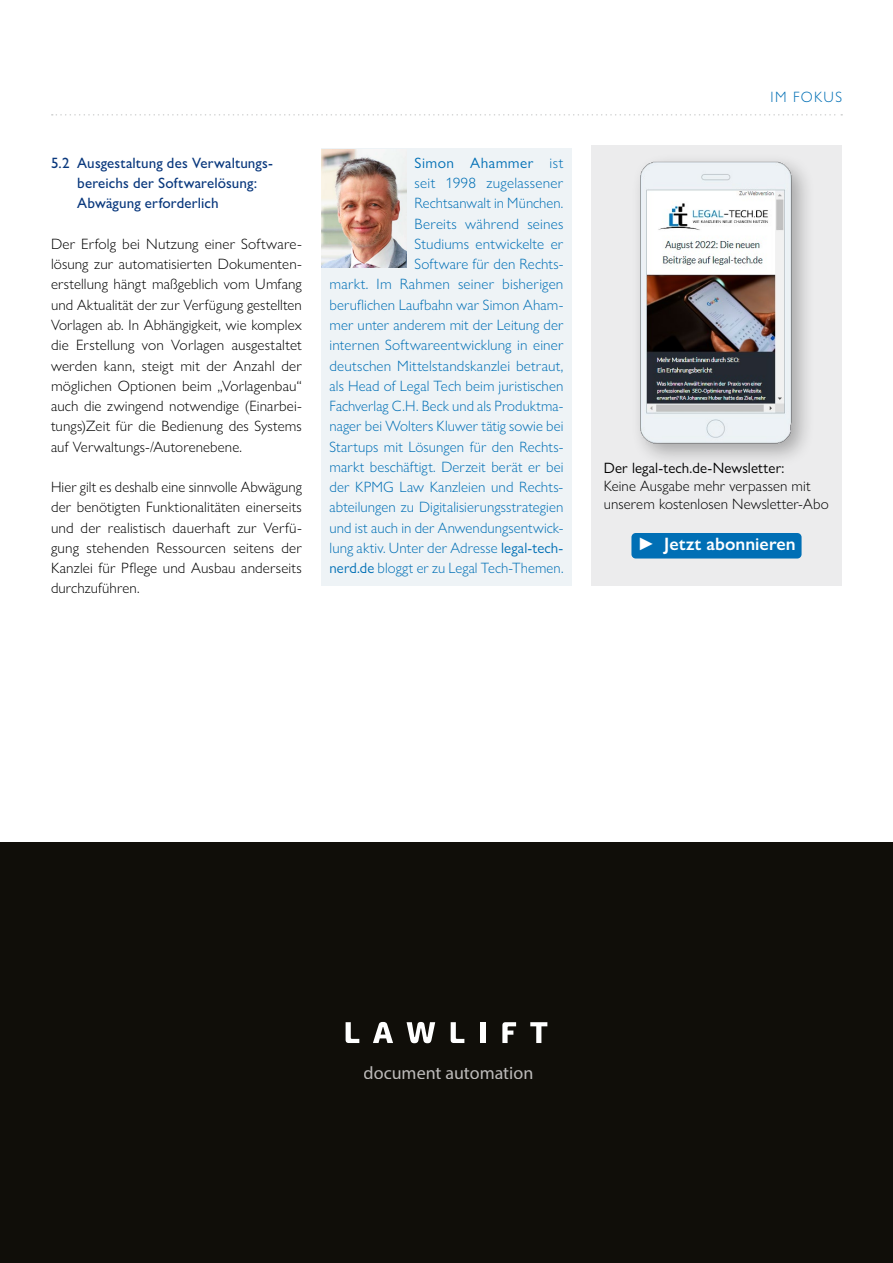
<style>
.page{position:relative;width:893px;height:1263px;background:#fff}
.page>*{position:absolute;margin:0;border:0;box-sizing:border-box;transform-origin:0 0}
.t1{font:18px "Myriad Pro";color:#bdbbba}
.t2{font:600 18px "Gill Sans Nova";letter-spacing:.005em;color:#fff}
.t3{font:300 15px/20.2px "Gill Sans Nova";letter-spacing:.01em;color:#000;text-align:justify}
.t4{font:300 15px/20.2px "Gill Sans Nova";letter-spacing:.01em;color:#006fb5;text-align:right}
.t5{font:500 15px/20.2px "Gill Sans Nova";letter-spacing:.01em;color:#09387d}
.t6{font:15px "Gill Sans Nova";letter-spacing:.005em;color:#000}
.s1{font-weight:400}
</style>
<div class="page">
<svg style="left:52px;top:114px;width:790px;height:2px"></svg>
<div style="left:0;top:842px;width:893px;height:421px;background:#100e09"></div>
<svg style="left:346px;top:1022px;width:13px;height:21px"></svg>
<svg style="left:373px;top:1022px;width:20px;height:21px"></svg>
<svg style="left:407px;top:1022px;width:28px;height:21px"></svg>
<svg style="left:451px;top:1022px;width:13px;height:21px"></svg>
<div style="left:480px;top:1022px;width:5px;height:21px;background:#fff"></div>
<svg style="left:502px;top:1022px;width:14px;height:21px"></svg>
<svg style="left:530px;top:1022px;width:17px;height:21px"></svg>
<div style="left:321px;top:149px;width:251px;height:437px;background:#eef3f6"></div>
<img style="left:321px;top:150px;width:85px;height:118px">
<div style="left:591px;top:145px;width:251px;height:440px;background:#ececed"></div>
<div style="left:631px;top:152px;width:185px;height:315px;background:#000;opacity:.3"></div>
<img style="left:636px;top:157px;width:161px;height:293px">
<div style="left:631px;top:533px;width:170px;height:25px;background:#006fb5;border-radius:4px"></div>
<p class="t5" style="left:77px;top:153px;width:196px;text-indent:-26px">5.2 Ausgestaltung des Verwaltungs&shy;bereichs der Softwarelösung:<br>Abwägung erforderlich</p>
<p class="t3" style="left:51px;top:234px;width:252px">Der Erfolg bei Nutzung einer Software&shy;lösung zur automatisierten Dokumenten&shy;erstellung hängt maßgeblich vom Umfang und Aktualität der zur Verfügung gestellten Vorlagen ab. In Abhängigkeit, wie komplex die Erstellung von Vorlagen ausgestaltet werden kann, steigt mit der Anzahl der möglichen Optionen beim „Vorlagenbau“ auch die zwingend notwendige (Einarbei&shy;tungs)Zeit für die Bedienung des Systems auf Verwaltungs-/Autorenebene.</p>
<p class="t3" style="left:51px;top:477px;width:252px">Hier gilt es deshalb eine sinnvolle Abwägung der benötigten Funktionalitäten einerseits und der realistisch dauerhaft zur Verfü&shy;gung stehenden Ressourcen seitens der Kanzlei für Pflege und Ausbau anderseits durchzuführen.</p>
<p class="t4" style="left:330px;top:153px;width:235px"><span class="s1">Simon Ahammer</span> ist<br>seit 1998 zugelassener<br>Rechtsanwalt in München.<br>Bereits während seines<br>Studiums entwickelte er<br>Software für den Rechts-<br>markt. Im Rahmen seiner bisherigen beruflichen Laufbahn war Simon Aham&shy;mer unter anderem mit der Leitung der internen Softwareentwicklung in einer deutschen Mittelstandskanzlei betraut, als Head of Legal Tech beim juristischen Fachverlag C.H. Beck und als Produktma&shy;nager bei Wolters Kluwer tätig sowie bei Startups mit Lösungen für den Rechts&shy;markt beschäftigt. Derzeit berät er bei der KPMG Law Kanzleien und Rechts&shy;abteilungen zu Digitalisierungsstrategien und ist auch in der Anwendungsentwick&shy;lung aktiv. Unter der Adresse <span class="s1">legal-tech&shy;nerd.de</span> bloggt er zu Legal Tech-Themen.</p>
<p class="t4" style="left:771px;top:87px;width:42px">Im Fokus</p>
<p class="t6" style="left:604px;top:458px;width:182px">Der legal-tech.de-Newsletter:</p>
<p class="t3" style="left:604px;top:476px;width:226px;line-height:18px">Keine Ausgabe mehr verpassen mit unserem kostenlosen Newsletter-Abo</p>
<p class="t2" style="left:637px;top:533px;width:160px">► Jetzt abonnieren</p>
<p class="t1" style="left:364px;top:1061px;width:171px">document automation</p>
</div>
